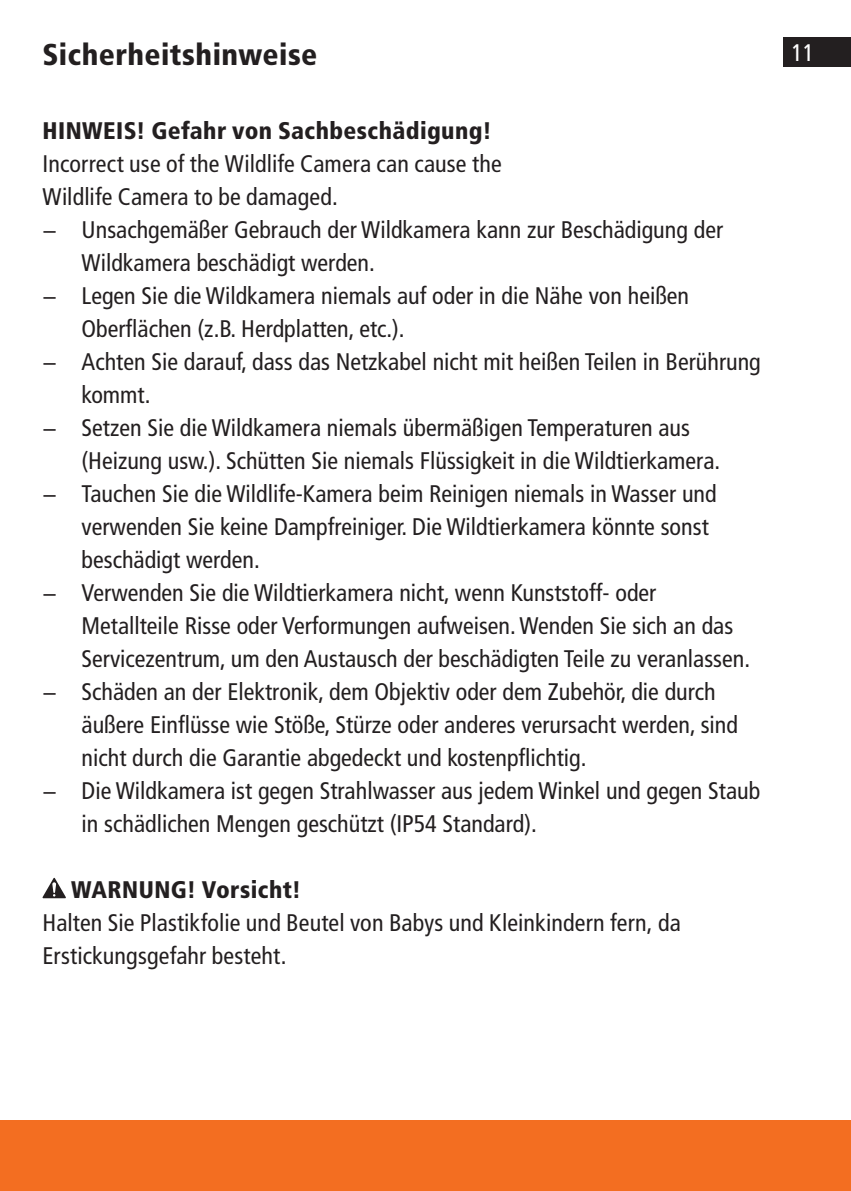
<style>
.page{position:relative;width:851px;height:1191px;background:#fff}
.page>*{position:absolute;margin:0;border:0;box-sizing:border-box;transform-origin:0 0}
.Überschrift_2{font:900 condensed 30px "Frutiger LT";letter-spacing:.015em;color:#231f20}
.Fließtext{font:condensed 24px/33px "Frutiger LT";color:#231f20}
.t1{font:condensed 24px "Frutiger LT";color:#fff}
.s1{font-weight:900}
</style>
<div class="page">
<div style="left:782px;top:37px;width:68px;height:30px;background:#231f20"></div>
<div style="left:0;top:1120px;width:850px;height:71px;background:#f36e21"></div>
<svg style="left:43px;top:877px;width:23px;height:21px"></svg>
<p class="Überschrift_2" style="left:43px;top:37px;width:276px">Sicherheitshinweise</p>
<p class="t1" style="left:791px;top:38px;width:25px">11</p>
<p class="Fließtext" style="left:43px;top:114px;width:460px"><span class="s1">HINWEIS! Gefahr von Sachbeschädigung!<br></span>Incorrect use of the Wildlife Camera can cause the<br>Wildlife Camera to be damaged.</p>
<p class="Fließtext" style="left:82px;top:213px;width:643px;text-indent:-39px">− Unsachgemäßer Gebrauch der Wildkamera kann zur Beschädigung der<br>Wildkamera beschädigt werden.</p>
<p class="Fließtext" style="left:82px;top:279px;width:609px;text-indent:-39px">− Legen Sie die Wildkamera niemals auf oder in die Nähe von heißen<br>Oberflächen (z.B. Herdplatten, etc.).</p>
<p class="Fließtext" style="left:82px;top:345px;width:680px;text-indent:-39px">− Achten Sie darauf, dass das Netzkabel nicht mit heißen Teilen in Berührung kommt.</p>
<p class="Fließtext" style="left:82px;top:411px;width:636px;text-indent:-39px">− Setzen Sie die Wildkamera niemals übermäßigen Temperaturen aus (Heizung usw.). Schütten Sie niemals Flüssigkeit in die Wildtierkamera.</p>
<p class="Fließtext" style="left:82px;top:477px;width:636px;text-indent:-39px">− Tauchen Sie die Wildlife-Kamera beim Reinigen niemals in Wasser und verwenden Sie keine Dampfreiniger. Die Wildtierkamera könnte sonst beschädigt werden.</p>
<p class="Fließtext" style="left:82px;top:576px;width:666px;text-indent:-39px">− Verwenden Sie die Wildtierkamera nicht, wenn Kunststoff- oder<br>Metallteile Risse oder Verformungen aufweisen. Wenden Sie sich an das<br>Servicezentrum, um den Austausch der beschädigten Teile zu veranlassen.</p>
<p class="Fließtext" style="left:82px;top:675px;width:658px;text-indent:-39px">− Schäden an der Elektronik, dem Objektiv oder dem Zubehör, die durch äußere Einflüsse wie Stöße, Stürze oder anderes verursacht werden, sind nicht durch die Garantie abgedeckt und kostenpflichtig.</p>
<p class="Fließtext" style="left:82px;top:774px;width:680px;text-indent:-39px">− Die Wildkamera ist gegen Strahlwasser aus jedem Winkel und gegen Staub in schädlichen Mengen geschützt (IP54 Standard).</p>
<p class="Fließtext" style="left:43px;top:873px;width:639px;text-indent:29px"><span class="s1">WARNUNG! Vorsicht!<br></span>Halten Sie Plastikfolie und Beutel von Babys und Kleinkindern fern, da<br>Erstickungsgefahr besteht.</p>
</div>
